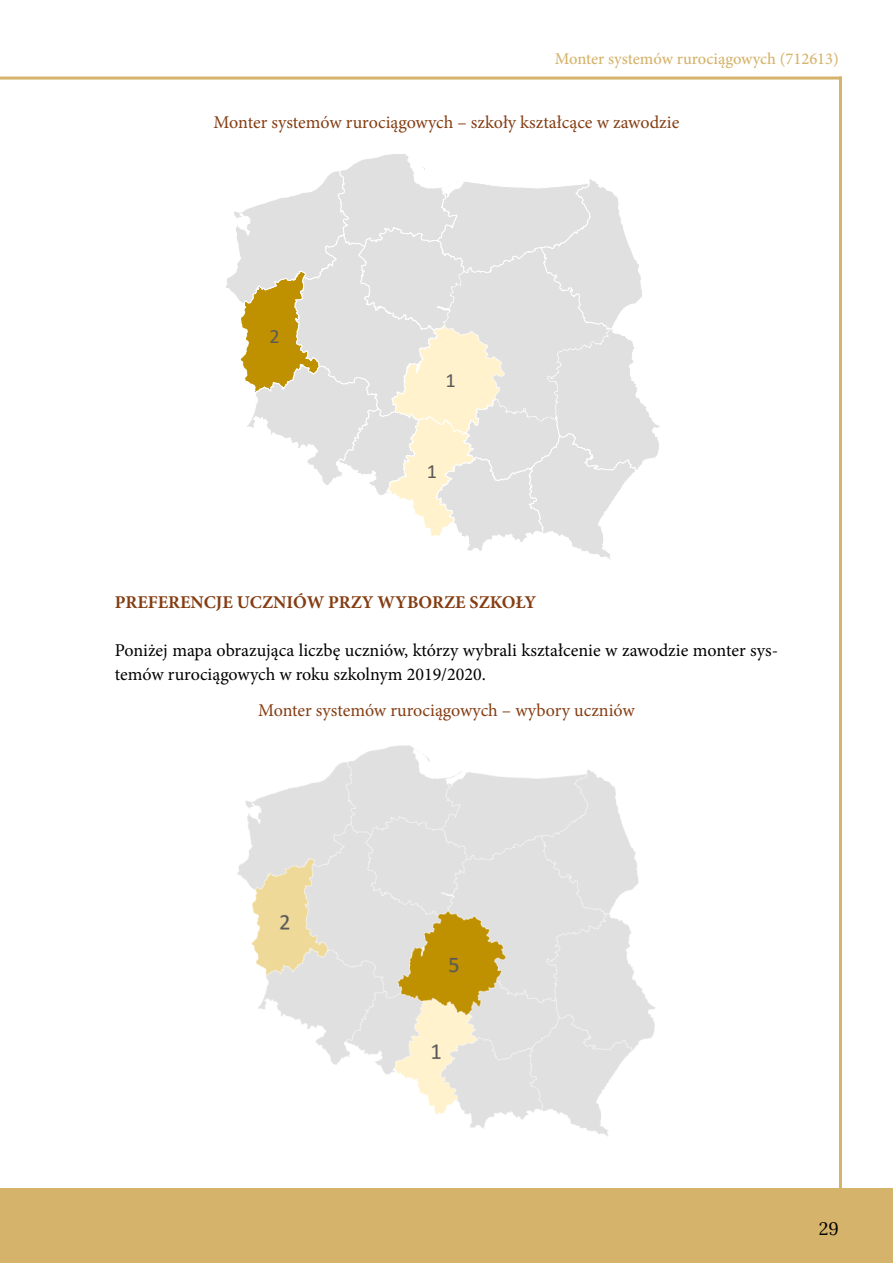
<style>
.page{position:relative;width:893px;height:1263px;background:#fff}
.page>*{position:absolute;margin:0;border:0;box-sizing:border-box;transform-origin:0 0}
.t1{font:20.25px "Calibri";color:#595959}
.t2{font:18px/24px "Minion Pro";color:#000}
.t3{font:18px "Minion Pro";color:#843d12}
.t4{font:700 18px "Minion Pro";color:#843d12}
.t5{font:18px "Lora";color:#000}
.t6{font:500 16.5px "Minion Pro";color:#d5b36b}
</style>
<div class="page">
<div style="left:0;top:1188px;width:893px;height:75px;background:#d5b36b"></div>
<hr style="left:839px;top:77px;width:3px;height:1113px;background:#d5b36b">
<hr style="left:0;top:77px;width:842px;height:3px;background:#d5b36b">
<img style="left:237px;top:745px;width:418px;height:392px">
<div style="left:612px;top:1095px;width:84px;height:47px;background:#fff"></div>
<svg style="left:226px;top:154px;width:434px;height:406px"></svg>
<p class="t6" style="left:555px;top:48px;width:286px">Monter systemów rurociągowych (712613)</p>
<p class="t3" style="left:214px;top:110px;width:467px">Monter systemów rurociągowych – szkoły kształcące w zawodzie</p>
<p class="t1" style="left:269px;top:322px;width:12px">2</p>
<p class="t1" style="left:445px;top:367px;width:12px">1</p>
<p class="t1" style="left:427px;top:457px;width:12px">1</p>
<p class="t4" style="left:115px;top:589px;width:423px">PREFERENCJE UCZNIÓW PRZY WYBORZE SZKOŁY</p>
<p class="t2" style="left:115px;top:638px;width:665px">Poniżej mapa obrazująca liczbę uczniów, którzy wybrali kształcenie w zawodzie monter sys&shy;temów rurociągowych w roku szkolnym 2019/2020.</p>
<p class="t3" style="left:258px;top:698px;width:378px">Monter systemów rurociągowych – wybory uczniów</p>
<p class="t5" style="left:819px;top:1215px;width:22px">29</p>
</div>
